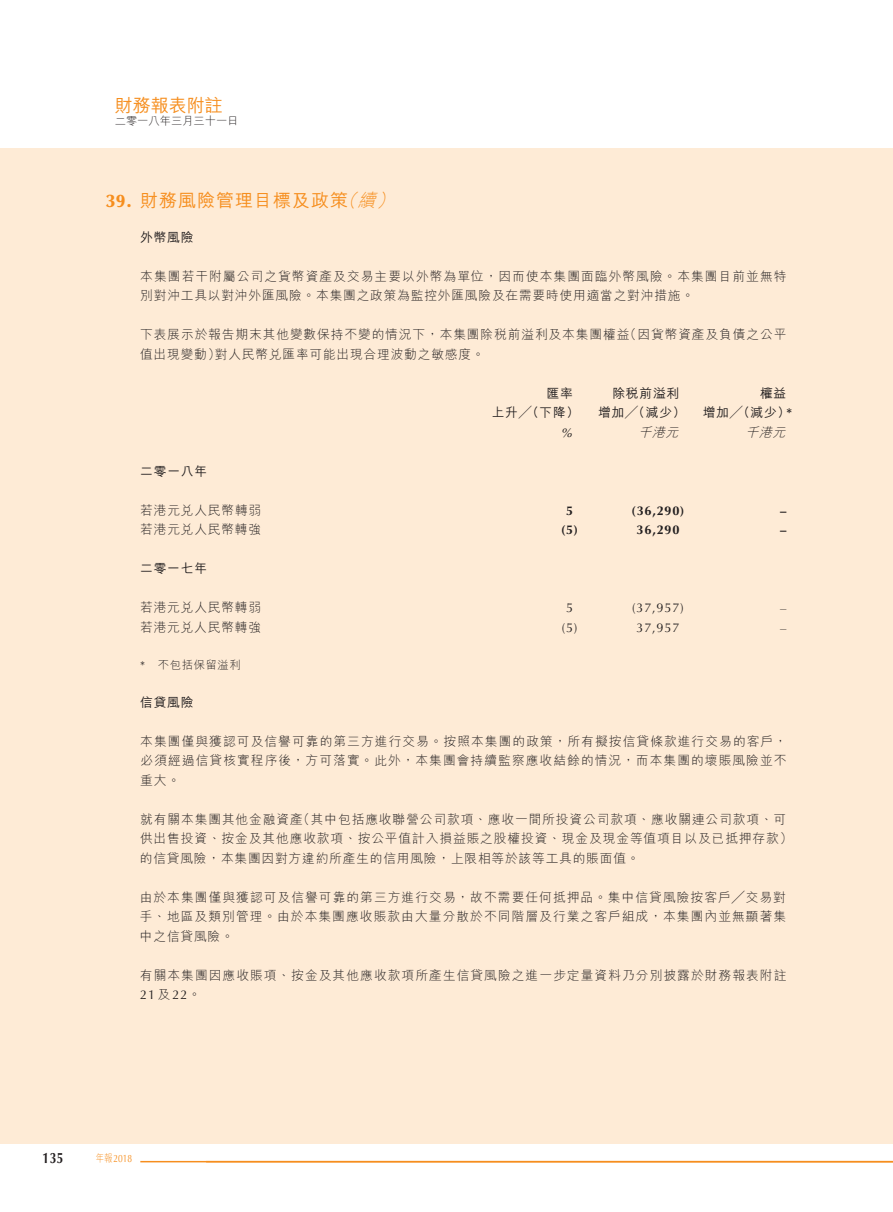
<style>
.page{position:relative;width:893px;height:1212px;background:#fff}
.page>*{position:absolute;margin:0;border:0;box-sizing:border-box;transform-origin:0 0}
.t1{font:500 18px "M Hei HK";letter-spacing:.055em;color:#f68e1e}
.t2{font:italic 300 18px "M Hei HK";color:#f68e1e}
.t3{font:700 15px "Optima";color:#231f20;scale:.8 1}
.t4{font:300 12.75px/19.5px "M Hei HK";letter-spacing:.07em;color:#231f20}
.t5{font:500 12.75px "M Hei HK";letter-spacing:.06em;color:#231f20}
.t6{font:12.75px "Optima";letter-spacing:.06em;color:#231f20}
.t7{font:700 12.75px "Optima";letter-spacing:.06em;color:#231f20}
.t8{font:italic 300 12.75px "M Hei HK";color:#231f20}
.t9{font:italic 12.75px "Optima";color:#231f20}
.t10{font:300 11.25px "M Hei HK";color:#231f20}
.t11{font:300 11.25px "M Hei HK";letter-spacing:.06em;color:#231f20}
.t12{font:11.25px "Optima";color:#231f20}
.t13{font:10.5px "Optima";color:#f68e1e;scale:.8 1}
.s1{font-family:"Optima";font-weight:900}
.s2{font-family:"M Hei HK";font-weight:300}
</style>
<div class="page">
<div style="left:0;top:149px;width:893px;height:995px;background:#feebd6"></div>
<hr style="left:140px;top:1161px;width:753px;height:1px;background:#f68e1e">
<h1 class="t1" style="left:115px;top:92px;width:109px">財務報表附註</h1>
<p class="t10" style="left:115px;top:113px;width:125px">二零一八年三月三十一日</p>
<h1 class="t1" style="left:106px;top:188px;width:243px"><span class="s1">39.</span> 財務風險管理目標及政策</h1>
<p class="t5" style="left:140px;top:228px;width:55px">外幣風險</p>
<p class="t4" style="left:140px;top:266px;width:648px">本集團若干附屬公司之貨幣資產及交易主要以外幣為單位，因而使本集團面臨外幣風險。本集團目前並無特別對沖工具以對沖外匯風險。本集團之政策為監控外匯風險及在需要時使用適當之對沖措施。</p>
<p class="t4" style="left:624px;top:324px;width:164px">（因貨幣資產及負債之公平</p>
<h1 class="t2" style="left:357px;top:188px;width:26px">續</h1>
<h1 class="t2" style="left:338px;top:188px;width:26px">（</h1>
<h1 class="t2" style="left:377px;top:188px;width:26px">(</h1>
<p class="t4" style="left:215px;top:324px;width:416px;text-indent:-75px">下表展示於報告期末其他變數保持不變的情況下，本集團除稅前溢利及本集團權益對人民幣兌匯率可能出現合理波動之敏感度。</p>
<p class="t4" style="left:140px;top:344px;width:82px">值出現變動）</p>
<p class="t5" style="left:547px;top:384px;width:28px">匯率</p>
<p class="t5" style="left:612px;top:384px;width:68px">除稅前溢利</p>
<p class="t5" style="left:760px;top:384px;width:28px">權益</p>
<p class="t5" style="left:492px;top:403px;width:89px">上升╱（下降）</p>
<p class="t5" style="left:598px;top:403px;width:89px">增加╱（減少）</p>
<p class="t5" style="left:703px;top:403px;width:89px">增加╱（減少(</p>
<p class="t7" style="left:786px;top:405px;width:7px">*</p>
<p class="t9" style="left:561px;top:425px;width:17px">%</p>
<p class="t8" style="left:638px;top:423px;width:46px">千港元</p>
<p class="t8" style="left:745px;top:423px;width:46px">千港元</p>
<p class="t5" style="left:140px;top:462px;width:68px">二零一八年</p>
<p class="t4" style="left:140px;top:500px;width:122px">若港元兌人民幣轉弱</p>
<p class="t7" style="left:566px;top:503px;width:9px">5</p>
<p class="t7" style="left:632px;top:503px;width:54px">)36,290(</p>
<p class="t7" style="left:780px;top:503px;width:8px">–</p>
<p class="t4" style="left:140px;top:519px;width:122px">若港元兌人民幣轉強</p>
<p class="t5" style="left:140px;top:559px;width:68px">二零一七年</p>
<p class="t7" style="left:561px;top:522px;width:19px">5) (</p>
<p class="t7" style="left:637px;top:522px;width:44px">36,290</p>
<p class="t7" style="left:780px;top:522px;width:8px">–</p>
<p class="t4" style="left:140px;top:597px;width:122px">若港元兌人民幣轉弱</p>
<p class="t6" style="left:566px;top:601px;width:9px">5</p>
<p class="t6" style="left:632px;top:601px;width:53px">)37,957(</p>
<p class="t6" style="left:780px;top:601px;width:8px">–</p>
<p class="t4" style="left:140px;top:617px;width:122px">若港元兌人民幣轉強</p>
<p class="t11" style="left:158px;top:657px;width:84px">不包括保留溢利</p>
<p class="t6" style="left:562px;top:620px;width:17px">5) (</p>
<p class="t6" style="left:636px;top:620px;width:44px">37,957</p>
<p class="t6" style="left:780px;top:620px;width:8px">–</p>
<p class="t12" style="left:140px;top:659px;width:6px">*</p>
<p class="t5" style="left:140px;top:693px;width:55px">信貸風險</p>
<p class="t4" style="left:140px;top:731px;width:648px;text-align:justify">本集團僅與獲認可及信譽可靠的第三方進行交易。按照本集團的政策，所有擬按信貸條款進行交易的客戶，必須經過信貸核實程序後，方可落實。此外，本集團會持續監察應收結餘的情況，而本集團的壞賬風險並不重大。</p>
<p class="t4" style="left:297px;top:809px;width:491px">（其中包括應收聯營公司款項、應收一間所投資公司款項、應收關連公司款項、可</p>
<p class="t4" style="left:140px;top:809px;width:654px">就有關本集團其他金融資產<br>供出售投資、按金及其他應收款項、按公平值計入損益賬之股權投資、現金及現金等值項目以及已抵押存款(的信貸風險，本集團因對方違約所產生的信用風險，上限相等於該等工具的賬面值。</p>
<p class="t4" style="left:140px;top:887px;width:648px;text-align:justify">由於本集團僅與獲認可及信譽可靠的第三方進行交易，故不需要任何抵押品。集中信貸風險按客戶╱交易對手、地區及類別管理。由於本集團應收賬款由大量分散於不同階層及行業之客戶組成，本集團內並無顯著集中之信貸風險。</p>
<p class="t4" style="left:140px;top:965px;width:648px">有關本集團因應收賬項、按金及其他應收款項所產生信貸風險之進一步定量資料乃分別披露於財務報表附註</p>
<p class="t6" style="left:140px;top:987px;width:62px">21<span class="s2">及</span> 22<span class="s2">。</span></p>
<p class="t3" style="left:43px;top:1149px;width:28px">135</p>
<p class="t13" style="left:96px;top:1152px;width:47px"><span class="s2">年報</span> 2018</p>
</div>
